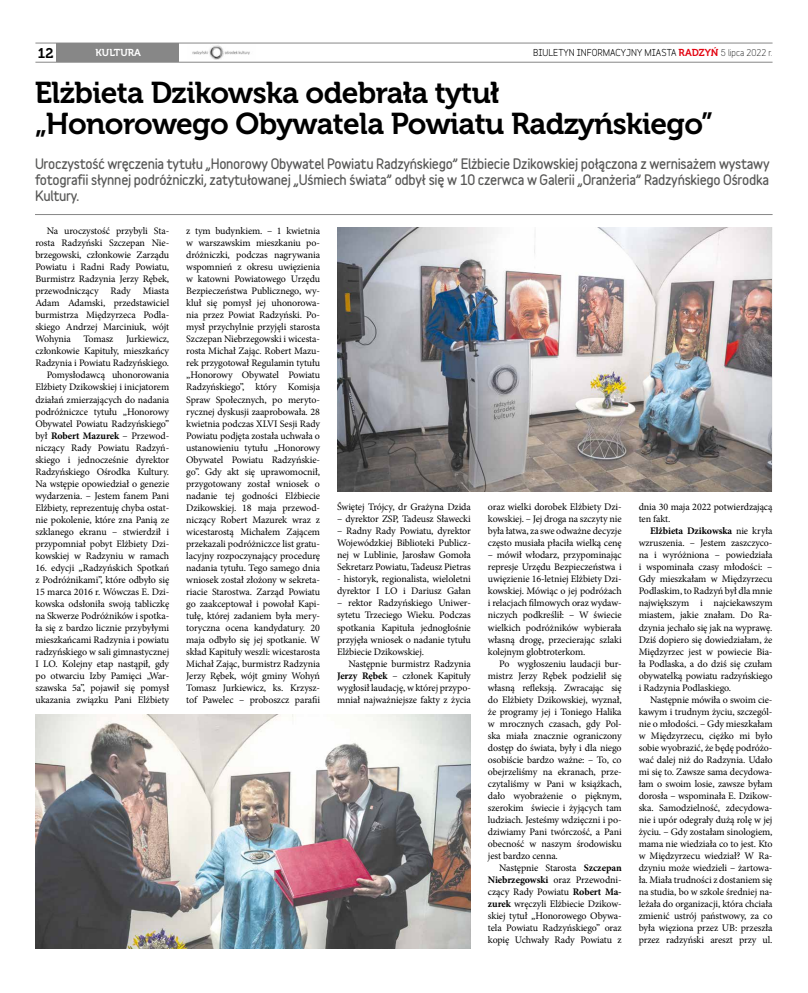
<style>
.page{position:relative;width:808px;height:993px;background:#fff}
.page>*{position:absolute;margin:0;border:0;box-sizing:border-box;transform-origin:0 0}
.t1{font:30px/31px "Museo 700";letter-spacing:-.02em;color:#000}
.t2{font:14px "Museo 700";color:#000}
.t3{font:900 13px/16px "Variable";letter-spacing:-.02em;color:#575756;text-align:justify}
.t4{font:10px/12px "Minion Pro";letter-spacing:-.01em;color:#000;text-align:justify}
.t5{font:10px "Museo 700";color:#fff}
.t6{font:700 9px "Variable";color:#000}
.s1{font-family:"Museo 700";font-weight:400;font-size:10px;color:#e30613}
.s2{font-weight:400}
.s3{font-weight:700}
</style>
<div class="page">
<div style="left:56px;top:43px;width:123px;height:19px;background:#878787"></div>
<hr style="left:35px;top:43px;width:737px;height:1px;background:#878787">
<hr style="left:35px;top:62px;width:737px;height:1px;background:#878787">
<img style="left:35px;top:714px;width:436px;height:234px">
<img style="left:337px;top:227px;width:435px;height:264px">
<hr style="left:35px;top:214px;width:737px;height:1px;background:#878787">
<img style="left:192px;top:45px;width:58px;height:15px">
<h2 class="t2" style="left:38px;top:45px;width:17px">12</h2>
<p class="t6" style="left:533px;top:45px;width:241px">BIULETYN INFORMACYJNY MIASTA <span class="s1">RADZYŃ</span> <span class="s2">5 lipca 2022 r.</span></p>
<p class="t5" style="left:96px;top:47px;width:47px">KULTURA</p>
<h1 class="t1" style="left:35px;top:78px;width:680px">Elżbieta Dzikowska odebrała tytuł<br>„Honorowego Obywatela Powiatu Radzyńskiego”</h1>
<p class="t3" style="left:35px;top:155px;width:736px">Uroczystość wręczenia tytułu „Honorowy Obywatel Powiatu Radzyńskiego” Elżbiecie Dzikowskiej połączona z wernisażem wystawy fotografii słynnej podróżniczki, zatytułowanej „Uśmiech świata” odbył się w 10 czerwca w Galerii „Oranżeria” Radzyńskiego Ośrodka Kultury.</p>
<p class="t4" style="left:35px;top:225px;width:135px;text-indent:11px">Na uroczystość przybyli Sta&shy;rosta Radzyński Szczepan Nie&shy;brzegowski, członkowie Zarządu Powiatu i Radni Rady Powiatu, Burmistrz Radzynia Jerzy Rębek, przewodniczący Rady Miasta Adam Adamski, przedstawiciel burmistrza Międzyrzeca Podla&shy;skiego Andrzej Marciniuk, wójt Wohynia</p>
<p class="t4" style="left:35px;top:333px;width:135px;text-align:right">Jurkiewicz,<br>członkowie Kapituły, mieszkańcy<br>Radzynia i Powiatu Radzyńskiego.<br>Pomysłodawcą uhonorowania<br>Elżbiety Dzikowskiej i inicjatorem działań zmierzających do nadania podróżniczce tytułu „Honorowy<br>Obywatel Powiatu Radzyńskiego” był <span class="s3">Robert Mazurek</span> – Przewod&shy;niczący Rady Powiatu Radzyń&shy;skiego i jednocześnie dyrektor<br>Radzyńskiego Ośrodka Kultury.<br>Na wstępie opowiedział o genezie wydarzenia. – Jestem fanem Pani<br>Elżbiety, reprezentuję chyba ostat&shy;nie pokolenie, które zna Panią ze szklanego ekranu – stwierdził i przypomniał pobyt Elżbiety Dzi&shy;kowskiej w Radzyniu w ramach</p>
<p class="t4" style="left:35px;top:561px;width:135px">16. edycji „Radzyńskich Spotkań z Podróżnikami”, które odbyło się 15 marca 2016 r. Wówczas E. Dzi&shy;kowska odsłoniła swoją tabliczkę na Skwerze Podróżników i spotka&shy;ła się z bardzo licznie przybyłymi mieszkańcami Radzynia i powiatu radzyńskiego w sali gimnastycznej I LO. Kolejny etap nastąpił, gdy po otwarciu Izby Pamięci „War&shy;szawska 5a”, pojawił się pomysł ukazania związku Pani Elżbiety</p>
<p class="t4" style="left:83px;top:333px;width:32px">Tomasz</p>
<p class="t4" style="left:186px;top:225px;width:135px">z tym budynkiem. – 1 kwietnia w warszawskim mieszkaniu po&shy;dróżniczki, podczas nagrywania wspomnień z okresu uwięzienia w katowni Powiatowego Urzędu Bezpieczeństwa Publicznego, wy&shy;kluł się pomysł jej uhonorowa&shy;nia przez Powiat Radzyński. Po&shy;mysł przychylnie przyjęli starosta Szczepan Niebrzegowski i wicesta&shy;rosta Michał Zając. Robert Mazu&shy;rek przygotował Regulamin tytułu „Honorowy Obywatel Powiatu Radzyńskiego”, który Komisja Spraw Społecznych, po meryto&shy;rycznej dyskusji zaaprobowała. 28 kwietnia podczas XLVI Sesji Rady Powiatu podjęta została uchwała o ustanowieniu tytułu „Honorowy Obywatel Powiatu Radzyńskie&shy;go”. Gdy akt się uprawomocnił, przygotowany został wniosek o nadanie tej godności Elżbiecie Dzikowskiej. 18 maja przewod&shy;niczący Robert Mazurek wraz z wicestarostą Michałem Zającem przekazali podróżniczce list gratu&shy;lacyjny rozpoczynający procedurę nadania tytułu. Tego samego dnia wniosek został złożony w sekreta&shy;riacie Starostwa. Zarząd Powiatu go zaakceptował i powołał Kapi&shy;tułę, której zadaniem była mery&shy;toryczna ocena kandydatury. 20 maja odbyło się jej spotkanie. W skład Kapituły weszli: wicestarosta Michał Zając, burmistrz Radzynia Jerzy Rębek, wójt gminy Wohyń Tomasz Jurkiewicz, ks. Krzysz&shy;tof Pawelec – proboszcz parafii</p>
<p class="t4" style="left:337px;top:501px;width:135px">Świętej Trójcy, dr Grażyna Dzida</p>
<p class="t4" style="left:337px;top:513px;width:135px">– dyrektor ZSP, Tadeusz Sławecki</p>
<p class="t4" style="left:337px;top:525px;width:135px">– Radny Rady Powiatu, dyrektor Wojewódzkiej Biblioteki Publicz&shy;nej w Lublinie, Jarosław Gomoła Sekretarz Powiatu, Tadeusz Pietras</p>
<p class="t4" style="left:337px;top:573px;width:135px">- historyk, regionalista, wieloletni dyrektor I LO i Dariusz Gałan</p>
<p class="t4" style="left:337px;top:597px;width:135px">– rektor Radzyńskiego Uniwer&shy;sytetu Trzeciego Wieku. Podczas spotkania Kapituła jednogłośnie przyjęła wniosek o nadanie tytułu Elżbiecie Dzikowskiej.</p>
<p class="t4" style="left:337px;top:657px;width:135px;text-indent:11px">Następnie burmistrz Radzynia <span class="s3">Jerzy Rębek</span> – członek Kapituły wygłosił laudację, w której przypo&shy;mniał najważniejsze fakty z życia</p>
<p class="t4" style="left:488px;top:501px;width:135px">oraz wielki dorobek Elżbiety Dzi&shy;kowskiej. – Jej droga na szczyty nie była łatwa, za swe odważne decyzje często musiała płaciła wielką cenę</p>
<p class="t4" style="left:488px;top:549px;width:135px">– mówił włodarz, przypominając represje Urzędu Bezpieczeństwa i uwięzienie 16-letniej Elżbiety Dzi&shy;kowskiej. Mówiąc o jej podróżach i relacjach filmowych oraz wydaw&shy;niczych podkreślił: – W świecie wielkich podróżników wybierała własną drogę, przecierając szlaki kolejnym globtroterkom.</p>
<p class="t4" style="left:488px;top:657px;width:135px;text-indent:11px">Po wygłoszeniu laudacji bur&shy;mistrz Jerzy Rębek podzielił się własną refleksją. Zwracając się do Elżbiety Dzikowskiej, wyznał, że programy jej i Toniego Halika w mrocznych czasach, gdy Pol&shy;ska miała znacznie ograniczony dostęp do świata, były i dla niego osobiście bardzo ważne: – To, co obejrzeliśmy na ekranach, prze&shy;czytaliśmy w Pani w książkach, dało wyobrażenie o pięknym, szerokim świecie i żyjących tam ludziach. Jesteśmy wdzięczni i po&shy;dziwiamy Pani twórczość, a Pani obecność w naszym środowisku jest bardzo cenna.</p>
<p class="t4" style="left:488px;top:861px;width:135px;text-indent:11px">Następnie Starosta <span class="s3">Szczepan Niebrzegowski</span> oraz Przewodni&shy;czący Rady Powiatu <span class="s3">Robert Ma&shy;zurek</span> wręczyli Elżbiecie Dzikow&shy;skiej tytuł „Honorowego Obywa&shy;tela Powiatu Radzyńskiego” oraz kopię Uchwały Rady Powiatu z</p>
<p class="t4" style="left:639px;top:501px;width:135px">dnia 30 maja 2022 potwierdzającą ten fakt.</p>
<p class="t4" style="left:639px;top:525px;width:135px;text-indent:11px"><span class="s3">Elżbieta Dzikowska</span> nie kryła wzruszenia. – Jestem zaszczyco&shy;na i wyróżniona – powiedziała i wspominała czasy młodości: – Gdy mieszkałam w Międzyrzecu Podlaskim, to Radzyń był dla mnie największym i najciekawszym miastem, jakie znałam. Do Ra&shy;dzynia jechało się jak na wyprawę.<br>Dziś dopiero się dowiedziałam, że Międzyrzec jest w powiecie Bia&shy;ła Podlaska, a do dziś się czułam obywatelką powiatu radzyńskiego i Radzynia Podlaskiego.</p>
<p class="t4" style="left:639px;top:693px;width:135px;text-indent:11px">Następnie mówiła o swoim cie&shy;kawym i trudnym życiu, szczegól&shy;nie o młodości. – Gdy mieszkałam w Międzyrzecu, ciężko mi było sobie wyobrazić, że będę podróżo&shy;wać dalej niż do Radzynia. Udało mi się to. Zawsze sama decydowa&shy;łam o swoim losie, zawsze byłam dorosła – wspominała E. Dzikow&shy;ska. Samodzielność, zdecydowa&shy;nie i upór odegrały dużą rolę w jej życiu. – Gdy zostałam sinologiem, mama nie wiedziała co to jest. Kto w Międzyrzecu wiedział? W Ra&shy;dzyniu może wiedzieli – żartowa&shy;ła. Miała trudności z dostaniem się na studia, bo w szkole średniej na&shy;leżała do organizacji, która chciała zmienić ustrój państwowy, za co była więziona przez UB: przeszła przez radzyński areszt przy ul.</p>
</div>
